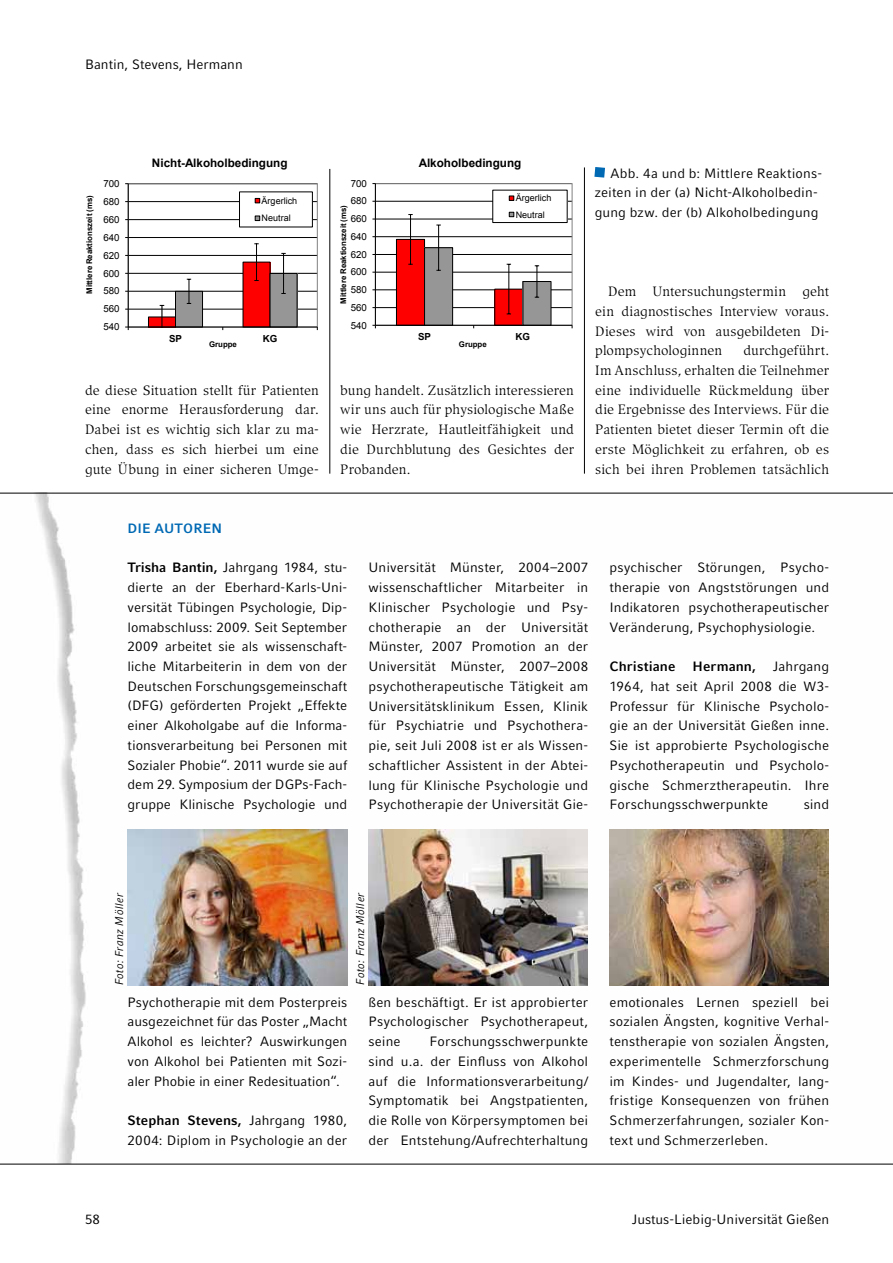
<style>
.page{position:relative;width:893px;height:1263px;background:#fff}
.page>*{position:absolute;margin:0;border:0;box-sizing:border-box;transform-origin:0 0}
.t1{font:13.5px/19.8px "Compatil Fact LT Pro";letter-spacing:.005em;color:#000;text-align:justify}
.t2{font:13.5px/19.8px "Compatil Exquisit LT Pro";color:#000;text-align:justify}
.t3{font:700 13.5px "Compatil Fact LT Pro";color:#000}
.t4{font:700 13.5px "Compatil Fact LT Pro";letter-spacing:.01em;color:#0069b4}
.t5{font:700 11.7px "Arial";color:#000}
.t6{font:italic 11.25px "Compatil Fact LT Pro";letter-spacing:.015em;color:#000}
.t7{font:9.75px "Arial";color:#000}
.t8{font:700 9.75px "Arial";color:#000}
.t9{font:9px/17.5px "Arial";color:#000}
.t10{font:700 7.8px "Arial";color:#000}
.s1{font-weight:700}
</style>
<div class="page">
<hr style="left:330px;top:169px;width:1px;height:305px;background:#000">
<hr style="left:584px;top:167px;width:1px;height:307px;background:#000">
<img style="left:0;top:494px;width:893px;height:670px">
<hr style="left:0;top:493px;width:893px;height:1px;background:#000">
<hr style="left:0;top:1164px;width:893px;height:1px;background:#000">
<img style="left:610px;top:830px;width:219px;height:156px">
<img style="left:368px;top:830px;width:220px;height:156px">
<img style="left:128px;top:830px;width:219px;height:156px">
<hr style="left:128px;top:309px;width:189px;height:1px;background:#000">
<hr style="left:128px;top:291px;width:189px;height:1px;background:#000">
<hr style="left:128px;top:273px;width:189px;height:1px;background:#000">
<hr style="left:128px;top:255px;width:189px;height:1px;background:#000">
<hr style="left:128px;top:237px;width:189px;height:1px;background:#000">
<hr style="left:128px;top:219px;width:189px;height:1px;background:#000">
<hr style="left:128px;top:201px;width:189px;height:1px;background:#000">
<div style="left:128px;top:183px;width:190px;height:144px;border:1px solid #808080"></div>
<div style="left:148px;top:317px;width:27px;height:10px;background:#f00"></div>
<div style="left:243px;top:262px;width:27px;height:65px;background:#f00"></div>
<div style="left:175px;top:291px;width:28px;height:36px;background:#969696"></div>
<div style="left:175px;top:291px;width:28px;height:36px;border:1px solid #000"></div>
<div style="left:270px;top:273px;width:27px;height:54px;background:#969696"></div>
<div style="left:270px;top:273px;width:28px;height:54px;border:1px solid #000"></div>
<svg style="left:160px;top:305px;width:4px;height:22px"></svg>
<hr style="left:256px;top:244px;width:1px;height:36px;background:#000">
<svg style="left:187px;top:279px;width:4px;height:25px"></svg>
<hr style="left:283px;top:253px;width:1px;height:40px;background:#000">
<hr style="left:128px;top:184px;width:1px;height:143px;background:#000">
<hr style="left:128px;top:327px;width:189px;height:1px;background:#000">
<div style="left:239px;top:192px;width:73px;height:35px;background:#fff"></div>
<svg style="left:255px;top:198px;width:5px;height:5px"></svg>
<svg style="left:255px;top:215px;width:5px;height:6px"></svg>
<hr style="left:375px;top:307px;width:197px;height:1px;background:#000">
<hr style="left:375px;top:290px;width:197px;height:1px;background:#000">
<hr style="left:375px;top:272px;width:197px;height:1px;background:#000">
<hr style="left:375px;top:254px;width:197px;height:1px;background:#000">
<hr style="left:375px;top:236px;width:197px;height:1px;background:#000">
<hr style="left:375px;top:219px;width:197px;height:1px;background:#000">
<hr style="left:375px;top:201px;width:197px;height:1px;background:#000">
<div style="left:375px;top:183px;width:198px;height:143px;border:1px solid #808080"></div>
<div style="left:396px;top:239px;width:29px;height:86px;background:#f00"></div>
<div style="left:396px;top:239px;width:29px;height:87px;border:1px solid #000"></div>
<div style="left:495px;top:289px;width:28px;height:36px;background:#f00"></div>
<div style="left:425px;top:248px;width:28px;height:77px;background:#969696"></div>
<div style="left:424px;top:247px;width:29px;height:79px;border:1px solid #000"></div>
<div style="left:523px;top:281px;width:28px;height:44px;background:#969696"></div>
<hr style="left:410px;top:215px;width:1px;height:49px;background:#000">
<hr style="left:508px;top:264px;width:1px;height:50px;background:#000">
<hr style="left:438px;top:225px;width:1px;height:45px;background:#000">
<hr style="left:536px;top:266px;width:1px;height:31px;background:#000">
<hr style="left:375px;top:184px;width:1px;height:141px;background:#000">
<hr style="left:375px;top:325px;width:197px;height:1px;background:#000">
<div style="left:493px;top:190px;width:74px;height:33px;background:#fff"></div>
<div style="left:493px;top:190px;width:74px;height:33px;border:1px solid #000"></div>
<svg style="left:509px;top:195px;width:5px;height:6px"></svg>
<svg style="left:509px;top:212px;width:5px;height:5px"></svg>
<svg style="left:594px;top:167px;width:11px;height:11px"></svg>
<p class="t1" style="left:85px;top:55px;width:159px">Bantin, Stevens, Hermann</p>
<p class="t10" style="left:84px;top:294px;width:100px;rotate:-90deg">Mittlere Reaktionszeit (ms)</p>
<p class="t7" style="left:104px;top:177px;width:18px">700</p>
<p class="t7" style="left:104px;top:195px;width:18px">680</p>
<p class="t7" style="left:104px;top:213px;width:18px">660</p>
<p class="t7" style="left:104px;top:231px;width:18px">640</p>
<p class="t7" style="left:104px;top:249px;width:18px">620</p>
<p class="t7" style="left:104px;top:267px;width:18px">600</p>
<p class="t7" style="left:104px;top:285px;width:18px">580</p>
<p class="t7" style="left:104px;top:303px;width:18px">560</p>
<p class="t7" style="left:104px;top:320px;width:18px">540</p>
<p class="t5" style="left:152px;top:155px;width:137px">Nicht-Alkoholbedingung</p>
<p class="t9" style="left:262px;top:192px;width:37px">Ärgerlich<br>Neutral</p>
<p class="t8" style="left:169px;top:332px;width:14px">SP</p>
<p class="t8" style="left:263px;top:332px;width:16px">KG</p>
<p class="t10" style="left:209px;top:339px;width:29px">Gruppe</p>
<p class="t2" style="left:85px;top:380px;width:235px">de diese Situation stellt für Patienten eine enorme Herausforderung dar.<br>Dabei ist es wichtig sich klar zu ma&shy;chen, dass es sich hierbei um eine gute Übung in einer sicheren Umge-</p>
<p class="t7" style="left:351px;top:177px;width:18px">700</p>
<p class="t7" style="left:351px;top:195px;width:18px">680</p>
<p class="t10" style="left:338px;top:304px;width:100px;rotate:-90deg">Mittlere Reaktionszeit (ms)</p>
<p class="t7" style="left:351px;top:212px;width:18px">660</p>
<p class="t7" style="left:351px;top:230px;width:18px">640</p>
<p class="t7" style="left:351px;top:248px;width:18px">620</p>
<p class="t7" style="left:351px;top:266px;width:18px">600</p>
<p class="t7" style="left:351px;top:283px;width:18px">580</p>
<p class="t7" style="left:351px;top:301px;width:18px">560</p>
<p class="t7" style="left:351px;top:319px;width:18px">540</p>
<p class="t5" style="left:419px;top:155px;width:104px">Alkoholbedingung</p>
<p class="t9" style="left:516px;top:190px;width:37px;line-height:16.2px">Ärgerlich<br>Neutral</p>
<p class="t8" style="left:418px;top:330px;width:14px">SP</p>
<p class="t8" style="left:515px;top:330px;width:16px">KG</p>
<p class="t10" style="left:459px;top:339px;width:29px">Gruppe</p>
<p class="t2" style="left:340px;top:380px;width:235px">bung handelt. Zusätzlich interessieren wir uns auch für physiologische Maße wie Herzrate, Hautleitfähigkeit und die Durchblutung des Gesichtes der Probanden.</p>
<p class="t1" style="left:595px;top:163px;width:229px;text-align:left;text-indent:16px">Abb. 4a und b: Mittlere Reaktions&shy;zeiten in der (a) Nicht-Alkoholbedin&shy;gung bzw. der (b) Alkoholbedingung</p>
<p class="t2" style="left:595px;top:282px;width:235px;text-indent:13px">Dem Untersuchungstermin geht ein diagnostisches Interview voraus.<br>Dieses wird von ausgebildeten Di&shy;plompsychologinnen</p>
<p class="t2" style="left:595px;top:341px;width:235px;text-indent:148px">durchgeführt.<br>Im Anschluss, erhalten die Teilnehmer eine individuelle Rückmeldung über die Ergebnisse des Interviews. Für die Patienten bietet dieser Termin oft die erste Möglichkeit zu erfahren, ob es sich bei ihren Problemen tatsächlich</p>
<p class="t4" style="left:128px;top:520px;width:96px">Di e Autoren</p>
<p class="t1" style="left:128px;top:558px;width:221px"><span class="s1">Trisha Bantin,</span> Jahrgang 1984, stu&shy;dierte an der Eberhard-Karls-Uni&shy;versität Tübingen Psychologie, Dip&shy;lomabschluss: 2009. Seit September 2009 arbeitet sie als wissenschaft&shy;liche Mitarbeiterin in dem von der Deutschen Forschungsgemeinschaft (DFG) geförderten Projekt „Effekte einer Alkoholgabe auf die Informa&shy;tionsverarbeitung bei Personen mit Sozialer Phobie“. 2011 wurde sie auf dem 29. Symposium der DGPs-Fach&shy;gruppe Klinische Psychologie und</p>
<p class="t1" style="left:369px;top:558px;width:221px">Universität Münster, 2004–2007 wissenschaftlicher Mitarbeiter in Klinischer Psychologie und Psy&shy;chotherapie an der Universität Münster, 2007 Promotion an der Universität Münster, 2007–2008 psychotherapeutische Tätigkeit am Universitätsklinikum Essen, Klinik für Psychiatrie und Psychothera&shy;pie, seit Juli 2008 ist er als Wissen&shy;schaftlicher Assistent in der Abtei&shy;lung für Klinische Psychologie und Psychotherapie der Universität Gie-</p>
<p class="t1" style="left:609px;top:558px;width:221px">psychischer Störungen, Psycho&shy;therapie von Angststörungen und Indikatoren psychotherapeutischer Veränderung, Psychophysiologie.</p>
<p class="t3" style="left:609px;top:658px;width:67px">Christiane</p>
<p class="t3" style="left:693px;top:658px;width:65px">Hermann,</p>
<p class="t1" style="left:609px;top:657px;width:221px;text-indent:164px">Jahrgang 1964, hat seit April 2008 die W3- Professur für Klinische Psycholo&shy;gie an der Universität Gießen inne.<br>Sie ist approbierte Psychologische Psychotherapeutin und Psycholo&shy;gische Schmerztherapeutin. Ihre Forschungsschwerpunkte</p>
<p class="t1" style="left:804px;top:795px;width:27px">sind</p>
<p class="t6" style="left:113px;top:985px;width:94px;rotate:-90deg">Foto: Franz Möller</p>
<p class="t6" style="left:354px;top:985px;width:94px;rotate:-90deg">Foto: Franz Möller</p>
<p class="t1" style="left:128px;top:992px;width:221px">Psychotherapie mit dem Posterpreis ausgezeichnet für das Poster „Macht Alkohol es leichter? Auswirkungen von Alkohol bei Patienten mit Sozi&shy;aler Phobie in einer Redesituation“.</p>
<p class="t1" style="left:128px;top:1110px;width:221px"><span class="s1">Stephan Stevens,</span> Jahrgang 1980,<br>2004: Diplom in Psychologie an der</p>
<p class="t1" style="left:369px;top:992px;width:221px">ßen beschäftigt. Er ist approbierter Psychologischer Psychotherapeut, seine</p>
<p class="t1" style="left:369px;top:1031px;width:221px;text-indent:61px">Forschungsschwerpunkte sind u.a. der Einfluss von Alkohol auf die Informationsverarbeitung/ Symptomatik bei Angstpatienten, die Rolle von Körpersymptomen bei der Entstehung/Aufrechterhaltung</p>
<p class="t1" style="left:609px;top:992px;width:221px">emotionales Lernen speziell bei sozialen Ängsten, kognitive Verhal&shy;tenstherapie von sozialen Ängsten, experimentelle Schmerzforschung im Kindes- und Jugendalter, lang&shy;fristige Konsequenzen von frühen Schmerzerfahrungen, sozialer Kon&shy;text und Schmerzerleben.</p>
<p class="t1" style="left:85px;top:1209px;width:17px">58</p>
<p class="t1" style="left:632px;top:1209px;width:199px">Justus-Liebig-Universität Gießen</p>
</div>
